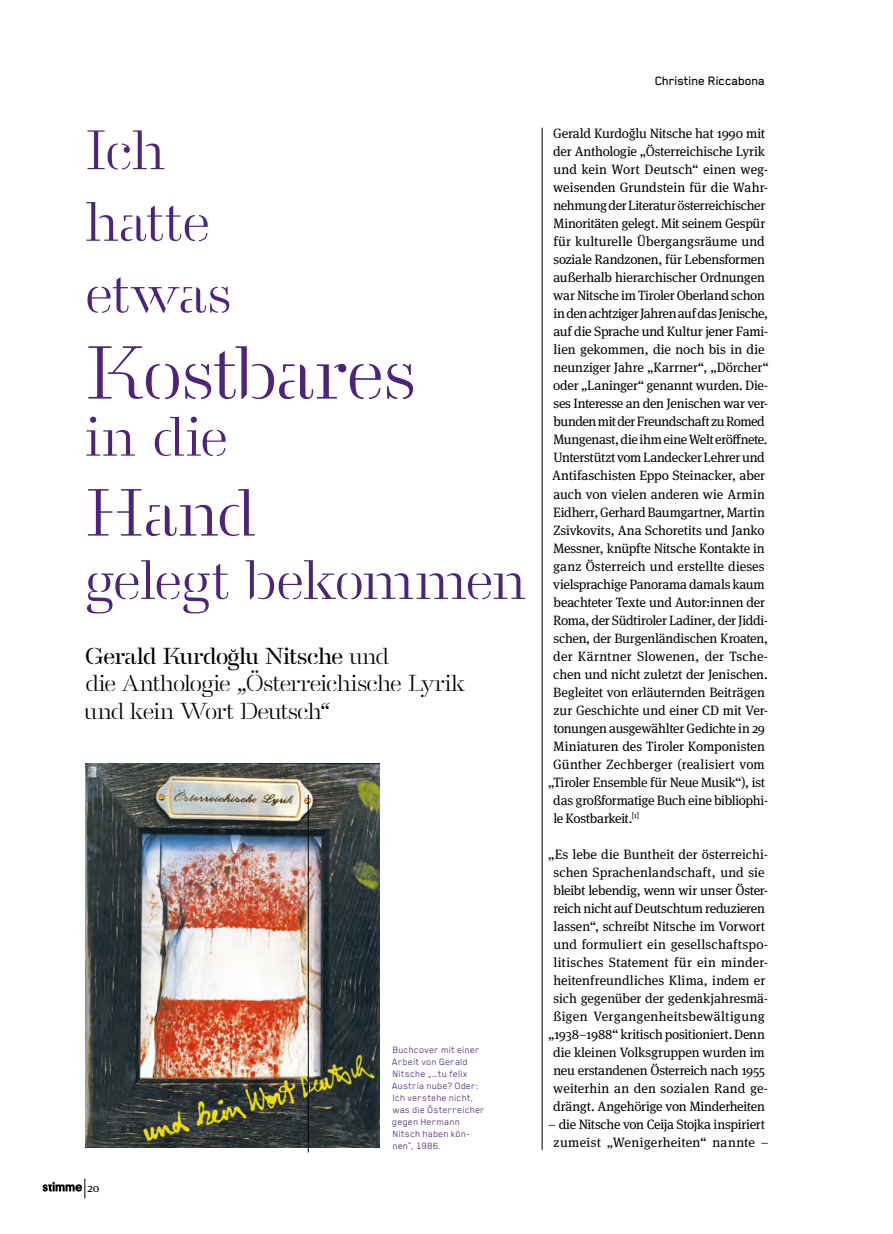
<style>
.page{position:relative;width:893px;height:1234px;background:#fff}
.page>*{position:absolute;margin:0;border:0;box-sizing:border-box;transform-origin:0 0}
.t1{font:74.7px "A Danmark";letter-spacing:-.01em;color:#4e237a}
.t2{font:66.3px "A Danmark";color:#4e237a}
.t3{font:55.35px/71.6px "A Danmark";letter-spacing:-.01em;color:#4e237a}
.t4{font:23.1px/27.3px "A Danmark";letter-spacing:-.03em;color:#000}
.t5{font:500 13.95px "Blender Pro";letter-spacing:-.01em;color:#000}
.t6{font:13.5px/18px "Meta Serif Pro";letter-spacing:-.015em;color:#000;text-align:center}
.t7{font:13.5px "Meta Serif Pro";letter-spacing:.005em;color:#000}
.t8{font:13.5px "Meta Serif Pro";letter-spacing:-.035em;color:#000}
.t9{font:13.5px "Meta Serif Pro";letter-spacing:.01em;color:#000}
.t10{font:13.5px "Meta Serif Pro";letter-spacing:.015em;color:#000}
.t11{font:12px "Meta Serif Pro";color:#000}
.t12{font:10.5px/12px "Blender Pro";letter-spacing:.025em;color:#4e237a}
.s1{font-weight:500}
</style>
<div class="page">
<img style="left:85px;top:763px;width:295px;height:384px">
<svg style="left:43px;top:1178px;width:42px;height:20px"></svg>
<hr style="left:542px;top:128px;width:1px;height:1021px;background:#000">
<hr style="left:308px;top:794px;width:1px;height:358px;background:#000">
<svg style="left:231px;top:649px;width:5px;height:3px"></svg>
<h3 class="t3" style="left:85px;top:115px;width:127px">Ich hatte</h3>
<h3 class="t3" style="left:85px;top:258px;width:148px">etwas</h3>
<h1 class="t1" style="left:85px;top:330px;width:332px">Kostbares</h1>
<h3 class="t3" style="left:85px;top:402px;width:145px">in die</h3>
<h2 class="t2" style="left:85px;top:474px;width:172px">Hand</h2>
<h3 class="t3" style="left:85px;top:545px;width:443px">gelegt bekommen</h3>
<h3 class="t4" style="left:85px;top:642px;width:382px"><span class="s1">Gerald Kurdoğglu Nitsche</span> und<br>die Anthologie „Österreichische Lyrik und kein Wort Deutsch“</h3>
<p class="t11" style="left:88px;top:1178px;width:13px">20</p>
<p class="t12" style="left:392px;top:1043px;width:94px">Buchcover mit einer<br>Arbeit von Gerald<br>Nitsche „…tu felix<br>Austria nube? Oder:<br>Ich verstehe nicht, was die Österreicher gegen Hermann<br>Nitsch haben kön&shy;nen“, 1986.</p>
<p class="t5" style="left:655px;top:73px;width:112px">Christine Riccabona</p>
<p class="t6" style="left:553px;top:124px;width:213px">Gerald Kurdoğlu Nitsche hat 1990 mit</p>
<p class="t6" style="left:553px;top:142px;width:213px">der Anthologie „Österreichische Lyrik</p>
<p class="t7" style="left:553px;top:160px;width:216px">und kein Wort Deutsch“ einen weg-</p>
<p class="t6" style="left:553px;top:178px;width:216px">weisenden Grundstein für die Wahr-</p>
<p class="t6" style="left:553px;top:196px;width:213px">nehmung der Literatur österreichischer</p>
<p class="t6" style="left:554px;top:214px;width:213px">Minoritäten gelegt. Mit seinem Gespür</p>
<p class="t7" style="left:554px;top:232px;width:213px">für kulturelle Übergangsräume und</p>
<p class="t6" style="left:553px;top:250px;width:213px">soziale Randzonen, für Lebensformen</p>
<p class="t6" style="left:553px;top:268px;width:213px">außerhalb hierarchischer Ordnungen</p>
<p class="t6" style="left:553px;top:286px;width:213px">war Nitsche im Tiroler Oberland schon</p>
<p class="t6" style="left:554px;top:304px;width:216px">in den achtziger Jahren auf das Jenische,</p>
<p class="t6" style="left:553px;top:322px;width:216px">auf die Sprache und Kultur jener Fami-</p>
<p class="t7" style="left:553px;top:340px;width:213px">lien gekommen, die noch bis in die</p>
<p class="t6" style="left:553px;top:358px;width:217px">neunziger Jahre „Karrner“, „Dörcher“</p>
<p class="t6" style="left:553px;top:376px;width:216px">oder „Laninger“ genannt wurden. Die-</p>
<p class="t6" style="left:553px;top:394px;width:216px">ses Interesse an den Jenischen war ver-</p>
<p class="t8" style="left:554px;top:412px;width:213px">bunden mit der Freundschaft zu Romed</p>
<p class="t6" style="left:554px;top:430px;width:216px">Mungenast, die ihm eine Welt eröffnete.</p>
<p class="t6" style="left:553px;top:448px;width:213px">Unterstützt vom Landecker Lehrer und</p>
<p class="t6" style="left:552px;top:466px;width:215px">Antifaschisten Eppo Steinacker, aber</p>
<p class="t6" style="left:553px;top:484px;width:213px">auch von vielen anderen wie Armin</p>
<p class="t6" style="left:553px;top:502px;width:213px">Eidherr, Gerhard Baumgartner, Martin</p>
<p class="t6" style="left:553px;top:520px;width:213px">Zsivkovits, Ana Schoretits und Janko</p>
<p class="t6" style="left:554px;top:538px;width:213px">Messner, knüpfte Nitsche Kontakte in</p>
<p class="t7" style="left:553px;top:556px;width:213px">ganz Österreich und erstellte dieses</p>
<p class="t6" style="left:553px;top:574px;width:213px">vielsprachige Panorama damals kaum</p>
<p class="t6" style="left:554px;top:592px;width:213px">beachteter Texte und Autor:innen der</p>
<p class="t6" style="left:553px;top:610px;width:216px">Roma, der Südtiroler Ladiner, der Jiddi-</p>
<p class="t6" style="left:553px;top:628px;width:216px">schen, der Burgenländischen Kroaten,</p>
<p class="t10" style="left:553px;top:646px;width:216px">der Kärntner Slowenen, der Tsche-</p>
<p class="t6" style="left:553px;top:664px;width:216px">chen und nicht zuletzt der Jenischen.</p>
<p class="t6" style="left:553px;top:682px;width:213px">Begleitet von erläuternden Beiträgen</p>
<p class="t6" style="left:554px;top:700px;width:216px">zur Geschichte und einer CD mit Ver-</p>
<p class="t6" style="left:553px;top:718px;width:213px">tonungen ausgewählter Gedichte in 29</p>
<p class="t6" style="left:554px;top:736px;width:213px">Miniaturen des Tiroler Komponisten</p>
<p class="t9" style="left:553px;top:754px;width:213px">Günther Zechberger (realisiert vom</p>
<p class="t6" style="left:548px;top:772px;width:218px">„Tiroler Ensemble für Neue Musik“), ist</p>
<p class="t6" style="left:553px;top:790px;width:216px">das großformatige Buch eine bibliophi-</p>
<p class="t6" style="left:553px;top:808px;width:87px">le Kostbarkeit.<sup>[1]</sup></p>
<p class="t6" style="left:548px;top:844px;width:222px">„Es lebe die Buntheit der österreichi&shy;schen Sprachenlandschaft, und sie bleibt lebendig, wenn wir unser Öster&shy;reich nicht auf Deutschtum reduzieren lassen“, schreibt Nitsche im Vorwort und formuliert ein gesellschaftspo&shy;litisches Statement für ein minder&shy;heitenfreundliches Klima, indem er sich gegenüber der gedenkjahresmä&shy;ßigen Vergangenheitsbewältigung „1938–1988“ kritisch positioniert. Denn die kleinen Volksgruppen wurden im neu erstandenen Österreich nach 1955 weiterhin an den sozialen Rand ge&shy;drängt. Angehörige von Minderheiten</p>
<p class="t6" style="left:548px;top:1114px;width:222px">– die Nitsche von Ceija Stojka inspiriert zumeist „Wenigerheiten“ nannte –</p>
</div>
